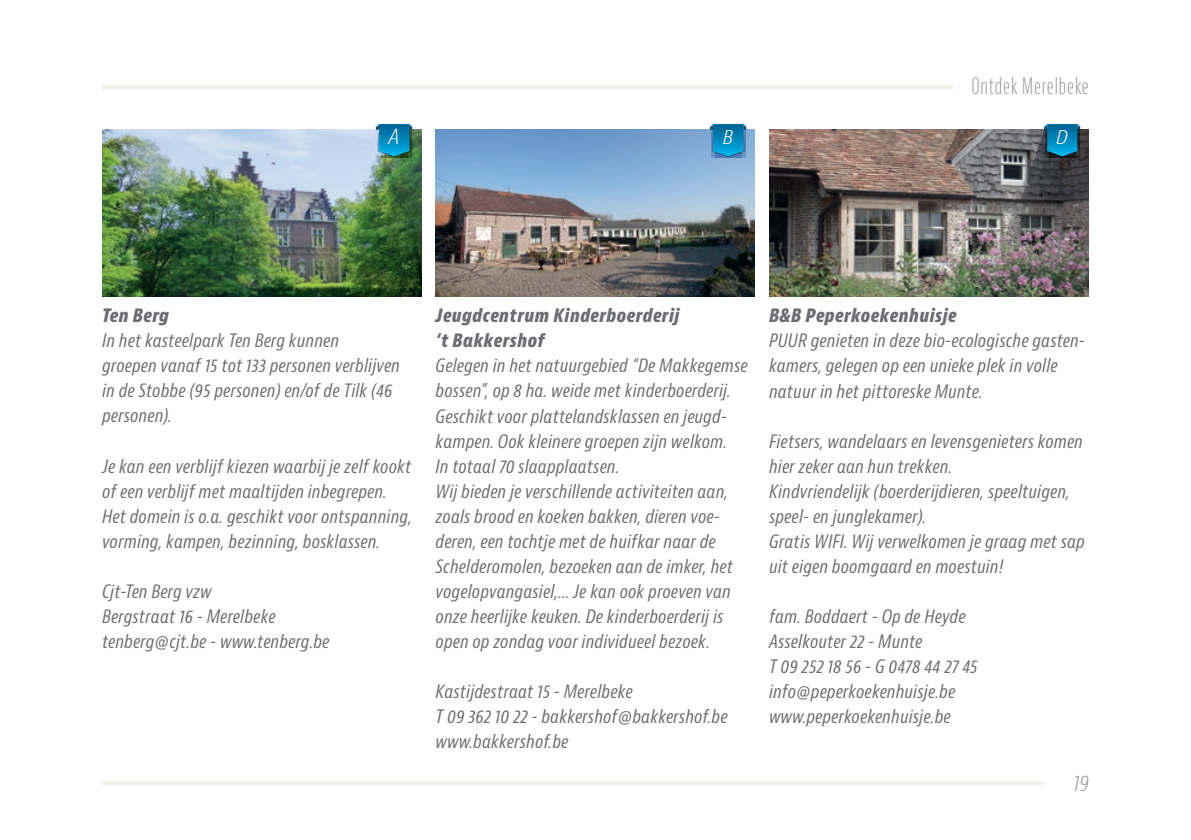
<style>
.page{position:relative;width:1191px;height:840px;background:#fff}
.page>*{position:absolute;margin:0;border:0;box-sizing:border-box;transform-origin:0 0}
.t1{font:300 extra-condensed 22px "Bernina Sans";letter-spacing:.04em;color:#939598}
.t2{font:italic 300 condensed 22px "Bernina Sans";color:#939598}
.t3{font:italic 300 condensed 20.4px "Bernina Sans";color:#fff;scale:1.15 1}
.t4{font:italic condensed 18px/25px "Bernina Sans";letter-spacing:.01em;color:#6c6d70}
.t5{font:italic 800 condensed 18px/25px "Bernina Sans";letter-spacing:.03em;color:#6c6d70}
</style>
<div class="page">
<hr style="left:102px;top:781px;width:941px;height:3px;background:#edf2e8">
<hr style="left:102px;top:85px;width:850px;height:4px;background:#edf2e8">
<img style="left:769px;top:129px;width:319px;height:168px">
<svg style="left:1042px;top:124px;width:40px;height:33px"></svg>
<img style="left:435px;top:129px;width:320px;height:168px">
<img style="left:102px;top:129px;width:319px;height:168px">
<svg style="left:374px;top:124px;width:40px;height:33px"></svg>
<svg style="left:708px;top:124px;width:40px;height:33px"></svg>
<p class="t3" style="left:388px;top:125px;width:11px">A</p>
<p class="t3" style="left:723px;top:125px;width:11px">B</p>
<p class="t1" style="left:971px;top:74px;width:119px">Ontdek Merelbeke</p>
<p class="t3" style="left:1056px;top:125px;width:12px">D</p>
<p class="t5" style="left:102px;top:303px;width:68px">Ten Berg</p>
<p class="t4" style="left:102px;top:329px;width:299px">In het kasteelpark Ten Berg kunnen<br>groepen vanaf 15 tot 133 personen verblijven in de Stobbe (95 personen) en/of de Tilk (46 personen).</p>
<p class="t4" style="left:102px;top:454px;width:311px">Je kan een verblijf kiezen waarbij je zelf kookt of een verblijf met maaltijden inbegrepen.<br>Het domein is o.a. geschikt voor ontspanning, vorming, kampen, bezinning, bosklassen.</p>
<p class="t4" style="left:102px;top:579px;width:229px">Cjt-Ten Berg vzw<br>Bergstraat 16 - Merelbeke tenberg@cjt.be - www.tenberg.be</p>
<p class="t5" style="left:435px;top:303px;width:245px">Jeugdcentrum Kinderboerderij ‘t Bakkershof</p>
<p class="t4" style="left:435px;top:354px;width:314px">Gelegen in het natuurgebied “De Makkegemse bossen”, op 8 ha. weide met kinderboerderij.<br>Geschikt voor plattelandsklassen en jeugd&shy;kampen. Ook kleinere groepen zijn welkom.<br>In totaal 70 slaapplaatsen.<br>Wij bieden je verschillende activiteiten aan, zoals brood en koeken bakken, dieren voe&shy;deren, een tochtje met de huifkar naar de Schelderomolen, bezoeken aan de imker, het vogelopvangasiel,... Je kan ook proeven van onze heerlijke keuken. De kinderboerderij is open op zondag voor individueel bezoek.</p>
<p class="t4" style="left:435px;top:679px;width:293px">Kastijdestraat 15 - Merelbeke<br>T 09 362 10 22 - bakkershof@bakkershof.be www.bakkershof.be</p>
<p class="t5" style="left:769px;top:303px;width:189px">B&amp;B Peperkoekenhuisje</p>
<p class="t4" style="left:769px;top:329px;width:316px">PUUR genieten in deze bio-ecologische gasten&shy;kamers, gelegen op een unieke plek in volle natuur in het pittoreske Munte.</p>
<p class="t4" style="left:769px;top:429px;width:317px">Fietsers, wandelaars en levensgenieters komen hier zeker aan hun trekken.<br>Kindvriendelijk (boerderijdieren, speeltuigen, speel- en junglekamer).<br>Gratis WIFI. Wij verwelkomen je graag met sap uit eigen boomgaard en moestuin!</p>
<p class="t4" style="left:769px;top:604px;width:210px">fam. Boddaert - Op de Heyde<br>Asselkouter 22 - Munte<br>T 09 252 18 56 - G 0478 44 27 45 info@peperkoekenhuisje.be www.peperkoekenhuisje.be</p>
<p class="t2" style="left:1073px;top:770px;width:17px">19</p>
</div>
